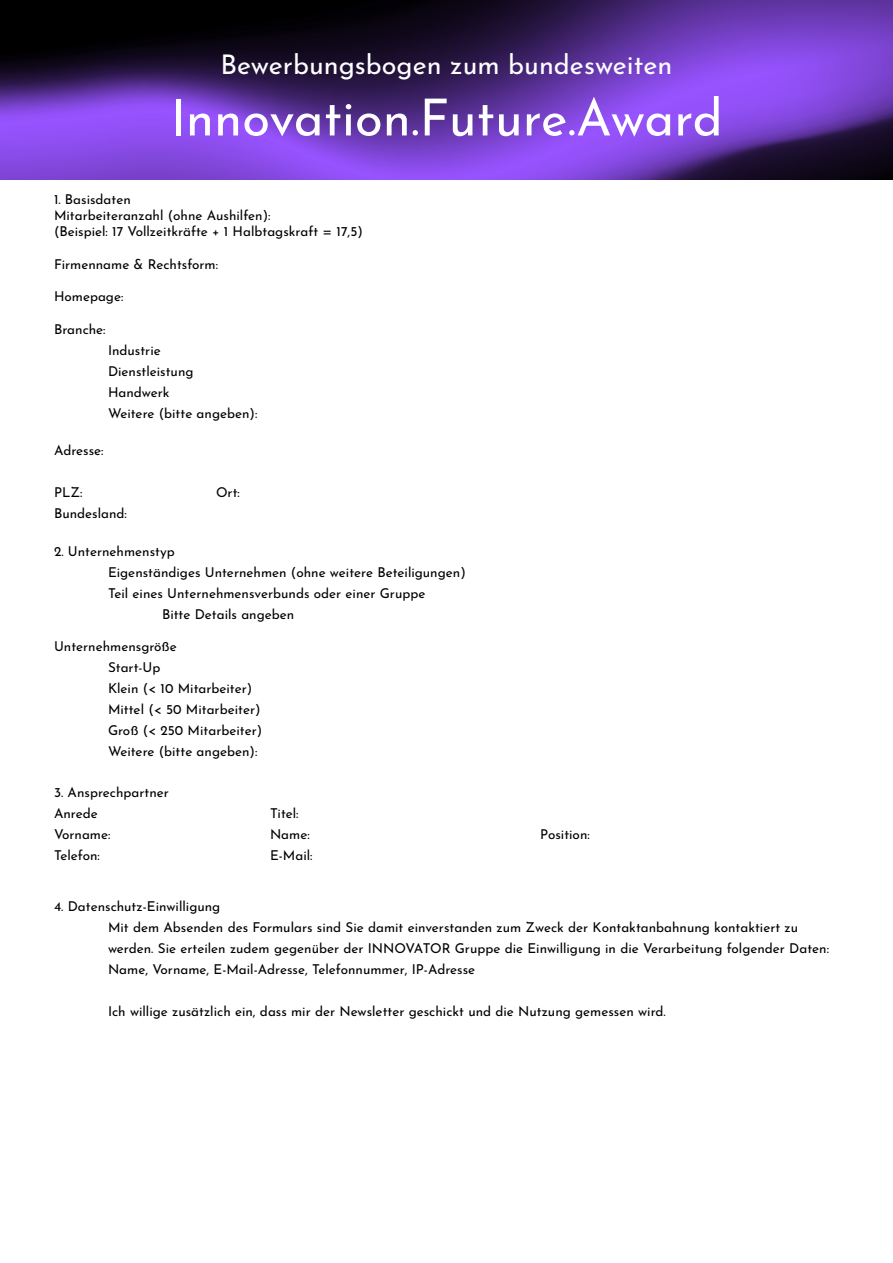
<style>
.page{position:relative;width:893px;height:1263px;background:#fff}
.page>*{position:absolute;margin:0;border:0;box-sizing:border-box;transform-origin:0 0}
.t1{font:51px "Josefin Sans";color:#fff}
.t2{font:27px "Josefin Sans";color:#fff}
.t3{font:13.5px/21px "Josefin Sans";color:#000}
</style>
<div class="page">
<img style="left:1px;top:0;width:892px;height:179px">
<h2 class="t2" style="left:220px;top:45px;width:454px">Bewerbungsbogen zum bundesweiten</h2>
<h1 class="t1" style="left:170px;top:80px;width:554px">Innovation.Future.Award</h1>
<p class="t3" style="left:54px;top:190px;width:310px;line-height:16.2px">1. Basisdaten<br>Mitarbeiteranzahl (ohne Aushilfen):<br>(Beispiel: 17 Vollzeitkräfte + 1 Halbtagskraft = 17,5)</p>
<p class="t3" style="left:54px;top:252px;width:166px">Firmenname &amp; Rechtsform:</p>
<p class="t3" style="left:54px;top:285px;width:71px">Homepage:</p>
<p class="t3" style="left:54px;top:317px;width:53px">Branche:</p>
<p class="t3" style="left:108px;top:338px;width:151px">Industrie<br>Dienstleistung<br>Handwerk<br>Weitere (bitte angeben):</p>
<p class="t3" style="left:54px;top:438px;width:51px">Adresse:</p>
<p class="t3" style="left:54px;top:480px;width:30px">PLZ:</p>
<p class="t3" style="left:216px;top:480px;width:25px">Ort:</p>
<p class="t3" style="left:54px;top:501px;width:74px">Bundesland:</p>
<p class="t3" style="left:54px;top:539px;width:122px">2. Unternehmenstyp</p>
<p class="t3" style="left:108px;top:560px;width:359px">Eigenständiges Unternehmen (ohne weitere Beteiligungen)</p>
<p class="t3" style="left:108px;top:581px;width:319px">Teil eines Unternehmensverbunds oder einer Gruppe</p>
<p class="t3" style="left:162px;top:602px;width:134px">Bitte Details angeben</p>
<p class="t3" style="left:108px;top:635px;width:156px;text-indent:-54px">Unternehmensgröße<br>Start-Up<br>Klein (&lt; 10 Mitarbeiter)<br>Mittel (&lt; 50 Mitarbeiter)<br>Groß (&lt; 250 Mitarbeiter)<br>Weitere (bitte angeben):</p>
<p class="t3" style="left:54px;top:780px;width:116px">3. Ansprechpartner<br>Anrede</p>
<p class="t3" style="left:270px;top:801px;width:30px">Titel:</p>
<p class="t3" style="left:54px;top:822px;width:58px">Vorname:</p>
<p class="t3" style="left:270px;top:822px;width:41px">Name:</p>
<p class="t3" style="left:540px;top:822px;width:51px">Position:</p>
<p class="t3" style="left:54px;top:843px;width:47px">Telefon:</p>
<p class="t3" style="left:270px;top:843px;width:44px">E-Mail:</p>
<p class="t3" style="left:108px;top:894px;width:722px;text-indent:-54px">4. Datenschutz-Einwilligung<br>Mit dem Absenden des Formulars sind Sie damit einverstanden zum Zweck der Kontaktanbahnung kontaktiert zu werden. Sie erteilen zudem gegenüber der INNOVATOR Gruppe die Einwilligung in die Verarbeitung folgender Daten:<br>Name, Vorname, E-Mail-Adresse, Telefonnummer, IP-Adresse</p>
<p class="t3" style="left:108px;top:999px;width:559px">Ich willige zusätzlich ein, dass mir der Newsletter geschickt und die Nutzung gemessen wird.</p>
</div>
